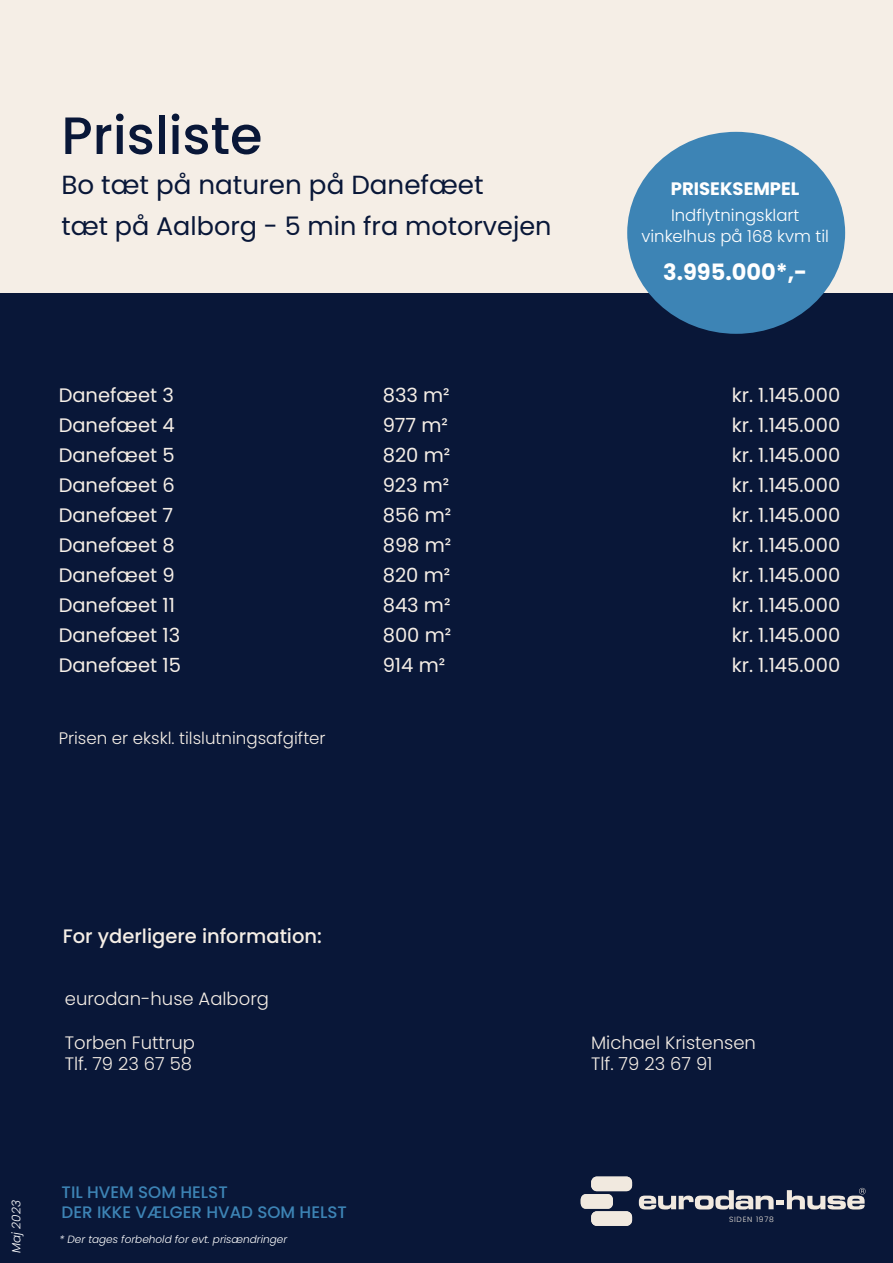
<style>
.page{position:relative;width:893px;height:1263px;background:#fff}
.page>*{position:absolute;margin:0;border:0;box-sizing:border-box;transform-origin:0 0}
.t1{font:500 52.5px "Poppins";color:#091738}
.t2{font:26.25px "Poppins";color:#091738}
.t3{font:25.5px "Poppins";color:#091738}
.t4{font:700 22.5px "Poppins";color:#fff}
.t5{font:19.5px "Poppins";color:#f5eee6}
.t6{font:500 19.5px "Poppins";color:#f5eee6}
.t7{font:300 18px/21.6px "Poppins";color:#f5eee6}
.t8{font:700 18px "Poppins";color:#fff}
.t9{font:500 16.65px/20px "Poppins";color:#3d84b5}
.t10{font:300 16.65px "Poppins";color:#f5eee6}
.t11{font:300 16.5px/21.6px "Poppins";color:#fff;text-align:center}
.t12{font:italic 300 12px "Poppins";color:#fff}
.t13{font:italic 300 10.5px "Poppins";color:#fff}
.t14{font:300 7.5px "Poppins";letter-spacing:.1em;color:#f1e9df}
</style>
<div class="page">
<div style="left:0;top:0;width:893px;height:337px;background:#f5eee6"></div>
<div style="left:0;top:293px;width:893px;height:970px;background:#091738"></div>
<svg style="left:639px;top:1190px;width:135px;height:19px"></svg>
<div style="left:776px;top:1200px;width:8px;height:5px;background:#f1e9df"></div>
<svg style="left:581px;top:1176px;width:51px;height:50px"></svg>
<svg style="left:787px;top:1188px;width:79px;height:21px"></svg>
<div style="left:627px;top:132px;width:218px;height:202px;background:#3d84b5;border-radius:50%"></div>
<p class="t1" style="left:61px;top:105px;width:202px">Prisliste</p>
<p class="t2" style="left:61px;top:170px;width:424px">Bo tæt på naturen på Danefæet</p>
<p class="t3" style="left:61px;top:211px;width:492px">tæt på Aalborg - 5 min fra motorvejen</p>
<p class="t8" style="left:671px;top:179px;width:130px">PRISEKSEMPEL</p>
<p class="t11" style="left:641px;top:204px;width:189px">Indflytningsklart vinkelhus på 168 kvm til</p>
<p class="t4" style="left:663px;top:259px;width:146px">3.995.000*,-</p>
<p class="t5" style="left:59px;top:384px;width:117px">Danefæet 3</p>
<p class="t5" style="left:383px;top:384px;width:69px">833 m²</p>
<p class="t5" style="left:732px;top:384px;width:110px">kr. 1.145.000</p>
<p class="t5" style="left:59px;top:414px;width:118px">Danefæet 4</p>
<p class="t5" style="left:383px;top:414px;width:67px">977 m²</p>
<p class="t5" style="left:732px;top:414px;width:110px">kr. 1.145.000</p>
<p class="t5" style="left:59px;top:444px;width:117px">Danefæet 5</p>
<p class="t5" style="left:383px;top:444px;width:69px">820 m²</p>
<p class="t5" style="left:732px;top:444px;width:110px">kr. 1.145.000</p>
<p class="t5" style="left:59px;top:474px;width:118px">Danefæet 6</p>
<p class="t5" style="left:383px;top:474px;width:68px">923 m²</p>
<p class="t5" style="left:732px;top:474px;width:110px">kr. 1.145.000</p>
<p class="t5" style="left:59px;top:504px;width:116px">Danefæet 7</p>
<p class="t5" style="left:383px;top:504px;width:70px">856 m²</p>
<p class="t5" style="left:732px;top:504px;width:110px">kr. 1.145.000</p>
<p class="t5" style="left:59px;top:534px;width:118px">Danefæet 8</p>
<p class="t5" style="left:383px;top:534px;width:70px">898 m²</p>
<p class="t5" style="left:732px;top:534px;width:110px">kr. 1.145.000</p>
<p class="t5" style="left:59px;top:564px;width:118px">Danefæet 9</p>
<p class="t5" style="left:383px;top:564px;width:69px">820 m²</p>
<p class="t5" style="left:732px;top:564px;width:110px">kr. 1.145.000</p>
<p class="t5" style="left:59px;top:594px;width:118px">Danefæet 11</p>
<p class="t5" style="left:383px;top:594px;width:69px">843 m²</p>
<p class="t5" style="left:732px;top:594px;width:110px">kr. 1.145.000</p>
<p class="t5" style="left:59px;top:624px;width:123px">Danefæet 13</p>
<p class="t5" style="left:383px;top:624px;width:70px">800 m²</p>
<p class="t5" style="left:732px;top:624px;width:110px">kr. 1.145.000</p>
<p class="t5" style="left:59px;top:654px;width:124px">Danefæet 15</p>
<p class="t5" style="left:383px;top:654px;width:64px">914 m²</p>
<p class="t5" style="left:732px;top:654px;width:110px">kr. 1.145.000</p>
<p class="t10" style="left:59px;top:728px;width:268px">Prisen er ekskl. tilslutningsafgifter</p>
<p class="t6" style="left:63px;top:925px;width:261px">For yderligere information:</p>
<p class="t7" style="left:65px;top:988px;width:206px">eurodan-huse Aalborg</p>
<p class="t7" style="left:65px;top:1032px;width:132px">Torben Futtrup<br>Tlf. 79 23 67 58</p>
<p class="t7" style="left:591px;top:1032px;width:166px">Michael Kristensen<br>Tlf. 79 23 67 91</p>
<p class="t12" style="left:9px;top:1253px;width:54px;rotate:-90deg">Maj 2023</p>
<p class="t9" style="left:62px;top:1183px;width:287px">TIL HVEM SOM HELST<br>DER IKKE VÆLGER HVAD SOM HELST</p>
<p class="t13" style="left:60px;top:1233px;width:229px">* Der tages forbehold for evt. prisændringer</p>
<p class="t14" style="left:729px;top:1215px;width:46px">SIDEN 1978</p>
</div>
